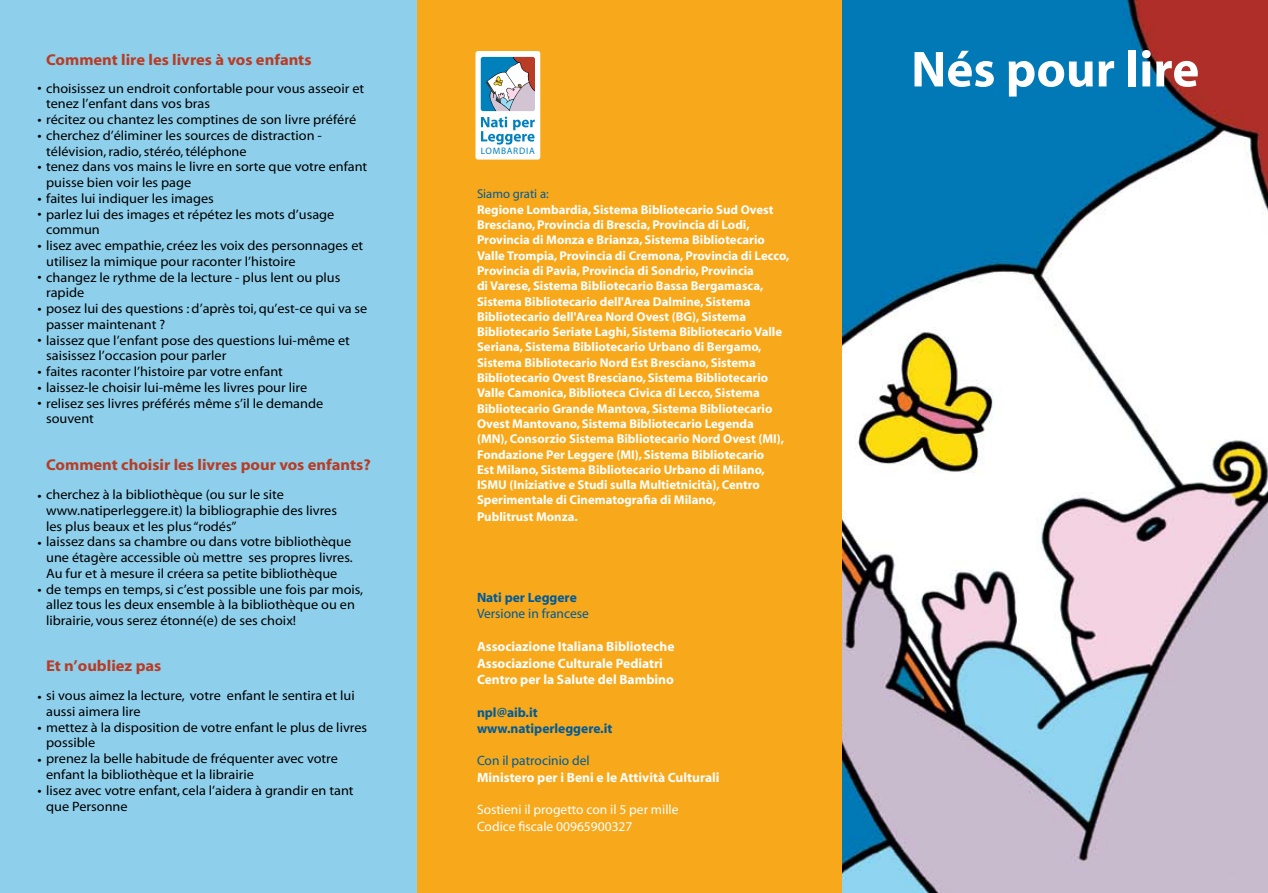
<style>
.page{position:relative;width:1268px;height:893px;background:#fff}
.page>*{position:absolute;margin:0;border:0;box-sizing:border-box;transform-origin:0 0}
.t1{font:700 51px "Myriad";color:#fff}
.t2{font:700 15.6px "Myriad";color:#b83c26;scale:1.05 1}
.t3{font:13.5px/15.8px "Myriad";color:#000;scale:1.05 1}
.t4{font:700 13.5px/16.5px "Myriad";color:#fff}
.t5{font:13.5px/16.2px "Myriad";color:#fff}
.t6{font:700 13.5px/16.2px "Myriad";color:#005b99}
.t7{font:13.5px "Myriad";color:#005b99}
.t8{font:700 12.75px/15.3px "Myriad";color:#fff}
.t9{font:12.75px "Myriad";color:#005b99}
.t10{font:9.45px "Myriad";letter-spacing:.075em;color:#0081bd}
.s1{font-family:"Myriad Pro";font-size:14.25px}
</style>
<div class="page">
<div style="left:0;top:0;width:417px;height:893px;background:#8ecfeb"></div>
<div style="left:417px;top:0;width:425px;height:893px;background:#f7a81b"></div>
<img style="left:842px;top:0;width:425px;height:893px">
<svg style="left:475px;top:51px;width:65px;height:109px;background:#bdced8"></svg>
<p class="t2" style="left:46px;top:52px;width:254px">Comment lire les livres à vos enfants</p>
<p class="t3" style="left:46px;top:81px;width:304px;text-indent:-9px"><span class="s1">•</span> choisissez un endroit confortable pour vous asseoir et tenez l’enfant dans vos bras</p>
<p class="t3" style="left:38px;top:112px;width:305px"><span class="s1">•</span> récitez ou chantez les comptines de son livre préféré</p>
<p class="t3" style="left:46px;top:128px;width:264px;text-indent:-9px"><span class="s1">•</span> cherchez d’éliminer les sources de distraction - télévision, radio, stéréo, téléphone</p>
<p class="t3" style="left:46px;top:160px;width:307px;text-indent:-9px"><span class="s1">•</span> tenez dans vos mains le livre en sorte que votre enfant puisse bien voir les page</p>
<p class="t3" style="left:38px;top:191px;width:169px"><span class="s1">•</span> faites lui indiquer les images</p>
<p class="t3" style="left:46px;top:207px;width:276px;text-indent:-9px"><span class="s1">•</span> parlez lui des images et répétez les mots d’usage commun</p>
<p class="t3" style="left:46px;top:238px;width:303px;text-indent:-9px"><span class="s1">•</span> lisez avec empathie, créez les voix des personnages et utilisez la mimique pour raconter l’histoire</p>
<p class="t3" style="left:46px;top:270px;width:281px;text-indent:-9px"><span class="s1">•</span> changez le rythme de la lecture - plus lent ou plus rapide</p>
<p class="t3" style="left:46px;top:301px;width:307px;text-indent:-9px"><span class="s1">•</span> posez lui des questions : d’après toi, qu’est-ce qui va se passer maintenant ?</p>
<p class="t3" style="left:46px;top:333px;width:291px;text-indent:-9px"><span class="s1">•</span> laissez que l’enfant pose des questions lui-même et saisissez l’occasion pour parler</p>
<p class="t3" style="left:38px;top:364px;width:235px"><span class="s1">•</span> faites raconter l’histoire par votre enfant</p>
<p class="t3" style="left:38px;top:380px;width:258px"><span class="s1">•</span> laissez-le choisir lui-même les livres pour lire</p>
<p class="t3" style="left:46px;top:396px;width:265px;text-indent:-9px"><span class="s1">•</span> relisez ses livres préférés même s’il le demande souvent</p>
<p class="t2" style="left:46px;top:457px;width:310px">Comment choisir les livres pour vos enfants?</p>
<p class="t3" style="left:46px;top:487px;width:278px;text-indent:-9px"><span class="s1">•</span> cherchez à la bibliothèque (ou sur le site www.natiperleggere.it) la bibliographie des livres les plus beaux et les plus “rodés”</p>
<p class="t3" style="left:46px;top:535px;width:293px;text-align:justify;text-indent:-9px"><span class="s1">•</span> laissez dans sa chambre ou dans votre bibliothèque une étagère accessible où mettre ses propres livres.<br>Au fur et à mesure il créera sa petite bibliothèque</p>
<p class="t3" style="left:46px;top:582px;width:303px;text-indent:-9px"><span class="s1">•</span> de temps en temps, si c’est possible une fois par mois, allez tous les deux ensemble à la bibliothèque ou en librairie, vous serez étonné(e) de ses choix!</p>
<p class="t2" style="left:46px;top:658px;width:111px">Et n’oubliez pas</p>
<p class="t3" style="left:46px;top:688px;width:295px;text-indent:-9px"><span class="s1">•</span> si vous aimez la lecture, votre enfant le sentira et lui aussi aimera lire</p>
<p class="t3" style="left:46px;top:720px;width:307px;text-indent:-9px"><span class="s1">•</span> mettez à la disposition de votre enfant le plus de livres possible</p>
<p class="t3" style="left:46px;top:751px;width:279px;text-indent:-9px"><span class="s1">•</span> prenez la belle habitude de fréquenter avec votre enfant la bibliothèque et la librairie</p>
<p class="t3" style="left:46px;top:782px;width:294px;line-height:16.5px;text-indent:-9px"><span class="s1">•</span> lisez avec votre enfant, cela l’aidera à grandir en tant que Personne</p>
<p class="t10" style="left:480px;top:146px;width:56px">LOMBARDIA</p>
<p class="t9" style="left:477px;top:188px;width:73px">Siamo grati a:</p>
<p class="t8" style="left:477px;top:202px;width:314px">Regione Lombardia, Sistema Bibliotecario Sud Ovest Bresciano, Provincia di Brescia, Provincia di Lodi, Provincia di Monza e Brianza, Sistema Bibliotecario Valle Trompia, Provincia di Cremona, Provincia di Lecco, Provincia di Pavia, Provincia di Sondrio, Provincia<br>di Varese, Sistema Bibliotecario Bassa Bergamasca, Sistema Bibliotecario dell'Area Dalmine, Sistema Bibliotecario dell'Area Nord Ovest (BG), Sistema Bibliotecario Seriate Laghi, Sistema Bibliotecario Valle Seriana, Sistema Bibliotecario Urbano di Bergamo, Sistema Bibliotecario Nord Est Bresciano, Sistema Bibliotecario Ovest Bresciano, Sistema Bibliotecario Valle Camonica, Biblioteca Civica di Lecco, Sistema Bibliotecario Grande Mantova, Sistema Bibliotecario Ovest Mantovano, Sistema Bibliotecario Legenda<br>(MN), Consorzio Sistema Bibliotecario Nord Ovest (MI), Fondazione Per Leggere (MI), Sistema Bibliotecario<br>Est Milano, Sistema Bibliotecario Urbano di Milano, ISMU (Iniziative e Studi sulla Multietnicità), Centro Sperimentale di Cinematografia di Milano,<br>Publitrust Monza.</p>
<p class="t6" style="left:477px;top:590px;width:101px">Nati per Leggere</p>
<p class="t7" style="left:477px;top:607px;width:113px">Versione in francese</p>
<p class="t4" style="left:477px;top:639px;width:199px">Associazione Italiana Biblioteche<br>Associazione Culturale Pediatri<br>Centro per la Salute del Bambino</p>
<p class="t6" style="left:477px;top:704px;width:137px">npl@aib.it www.natiperleggere.it</p>
<p class="t7" style="left:477px;top:754px;width:114px">Con il patrocinio del</p>
<p class="t4" style="left:477px;top:770px;width:244px">Ministero per i Beni e le Attività Culturali</p>
<p class="t5" style="left:477px;top:802px;width:203px">Sostieni il progetto con il 5 per mille<br>Codice fiscale 00965900327</p>
<h1 class="t1" style="left:911px;top:43px;width:289px">Nés pour lire</h1>
</div>
